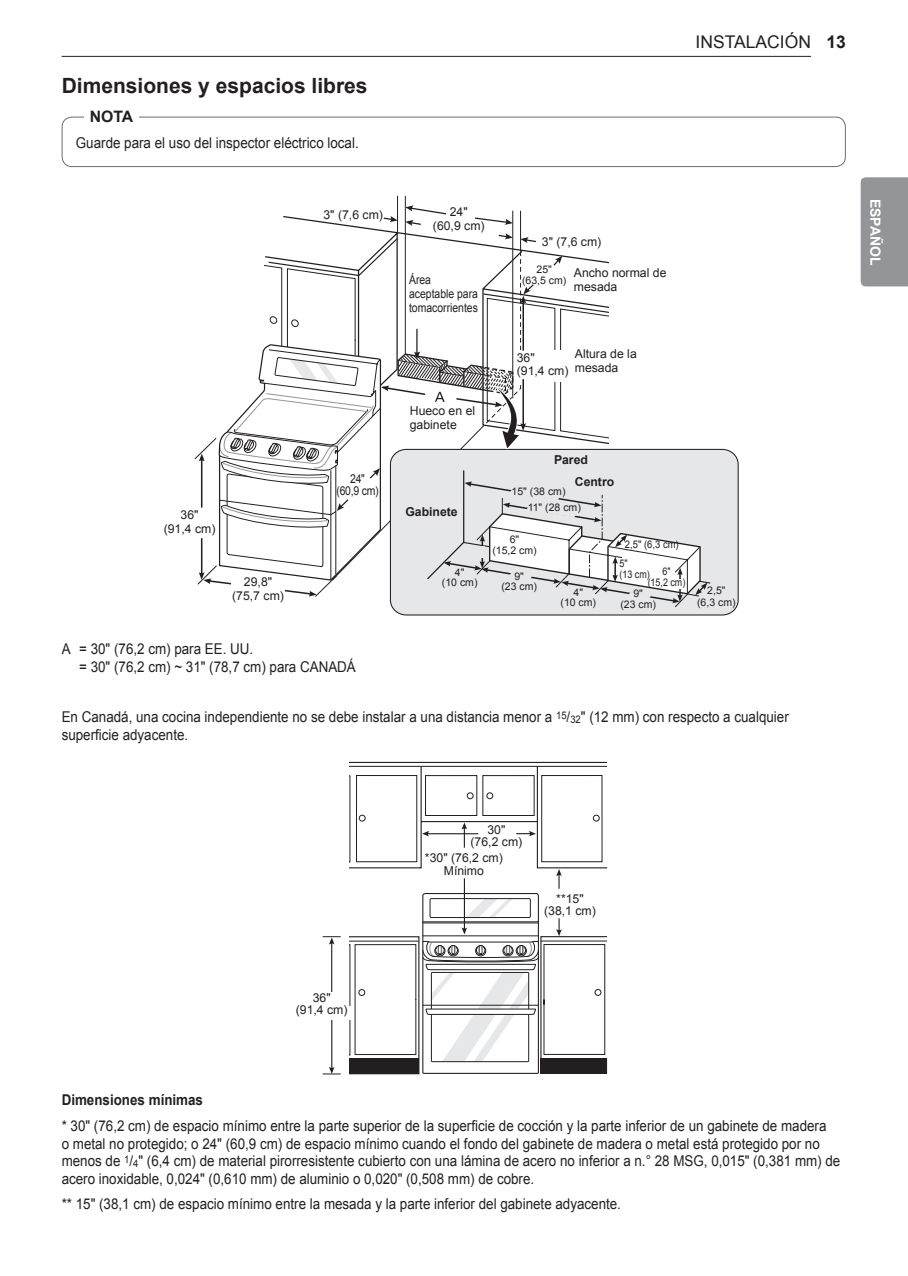
<style>
.page{position:relative;width:908px;height:1276px;background:#fff}
.page>*{position:absolute;margin:0;border:0;box-sizing:border-box;transform-origin:0 0}
.t1{font:700 21px "Arial";color:#231f20}
.t2{font:17.5px "Arial";color:#231f20}
.t3{font:700 15.75px "Arial";color:#231f20}
.t4{font:14.88px/17.8px "Arial";color:#231f20;scale:.9 1}
.t5{font:700 14.88px "Arial";color:#231f20;scale:.9 1}
.t6{font:700 14px "Arial";color:#fff}
.t7{font:12.25px/14px "Arial";color:#231f20;text-align:center}
.t8{font:12.25px/14px "Arial";color:#231f20;text-align:center;scale:.85 1}
.t9{font:700 12.25px/22.1px "Arial";color:#231f20}
.t10{font:10.5px/10.5px "Arial";color:#231f20;text-align:center}
.t11{font:10.5px/10.5px "Arial";color:#231f20;scale:.85 1}
.t12{font:10.5px "Arial";color:#231f20;scale:.9 1}
.s1{font-weight:700}
.s2{font-size:10.5px}
</style>
<div class="page">
<hr style="left:62px;top:56px;width:749px;height:1px;background:#231f20">
<div style="left:860px;top:177px;width:48px;height:109px;background:#939598"></div>
<div style="left:62px;top:117px;width:783px;height:50px;border:1px solid #6c6d70;border-radius:10px"></div>
<div style="left:84px;top:111px;width:54px;height:14px;background:#fff"></div>
<svg style="left:332px;top:195px;width:189px;height:38px"></svg>
<svg style="left:382px;top:216px;width:16px;height:6px"></svg>
<svg style="left:405px;top:205px;width:42px;height:21px"></svg>
<svg style="left:473px;top:217px;width:40px;height:8px"></svg>
<div style="left:390px;top:449px;width:348px;height:166px;background:#e6e7e9;border-radius:15px"></div>
<svg style="left:194px;top:233px;width:517px;height:375px"></svg>
<div style="left:231px;top:577px;width:54px;height:28px;background:#fff"></div>
<svg style="left:349px;top:761px;width:73px;height:309px"></svg>
<div style="left:317px;top:1059px;width:102px;height:15px;background:#231f20"></div>
<div style="left:308px;top:757px;width:41px;height:321px;background:#fff"></div>
<svg style="left:422px;top:761px;width:186px;height:313px"></svg>
<div style="left:342px;top:1006px;width:11px;height:14px;background:#fff"></div>
<hr style="left:331px;top:942px;width:1px;height:50px;background:#231f20">
<hr style="left:331px;top:1020px;width:1px;height:50px;background:#231f20">
<svg style="left:323px;top:936px;width:18px;height:9px"></svg>
<svg style="left:323px;top:1067px;width:18px;height:8px"></svg>
<h1 class="t1" style="left:62px;top:72px;width:307px">Dimensiones y espacios libres</h1>
<p class="t3" style="left:90px;top:106px;width:45px">NOTA</p>
<p class="t4" style="left:76px;top:134px;width:316px">Guarde para el uso del inspector eléctrico local.</p>
<p class="t2" style="left:695px;top:31px;width:152px">INSTALACIÓN <span class="s1">13</span></p>
<p class="t7" style="left:164px;top:508px;width:53px">36"<br>(91,4 cm)</p>
<p class="t7" style="left:232px;top:574px;width:53px">29,8" (75,7 cm)</p>
<p class="t7" style="left:323px;top:207px;width:61px">3" (7,6 cm)</p>
<p class="t7" style="left:433px;top:205px;width:53px">24"<br>(60,9 cm)</p>
<p class="t7" style="left:542px;top:235px;width:61px">3" (7,6 cm)</p>
<p class="t8" style="left:336px;top:472px;width:51px;line-height:12.2px">24"<br>(60,9 cm)</p>
<p class="t10" style="left:522px;top:263px;width:46px;line-height:11.4px">25"<br>(63,5 cm)</p>
<p class="t8" style="left:409px;top:273px;width:83px;text-align:left">Área aceptable para tomacorrientes</p>
<p class="t7" style="left:574px;top:266px;width:94px;text-align:left">Ancho normal de mesada</p>
<p class="t7" style="left:575px;top:347px;width:63px;text-align:left">Altura de la mesada</p>
<p class="t7" style="left:410px;top:404px;width:67px;text-align:left">Hueco en el gabinete</p>
<p class="t9" style="left:575px;top:449px;width:41px;text-indent:-21px">Pared<br>Centro</p>
<p class="t9" style="left:405px;top:501px;width:54px">Gabinete</p>
<p class="t7" style="left:517px;top:352px;width:53px;line-height:12.2px;text-align:left">36"<br>(91,4 cm)</p>
<p class="t10" style="left:527px;top:483px;width:55px;line-height:16.1px;text-align:left;text-indent:-16px">15" (38 cm)<br>11" (28 cm)</p>
<p class="t10" style="left:442px;top:567px;width:37px">4"<br>(10 cm)</p>
<p class="t10" style="left:492px;top:535px;width:46px">6"<br>(15,2 cm)</p>
<p class="t10" style="left:501px;top:571px;width:37px">9"<br>(23 cm)</p>
<p class="t10" style="left:560px;top:587px;width:37px">4"<br>(10 cm)</p>
<p class="t12" style="left:625px;top:537px;width:61px">2,5" (6,3 cm)</p>
<p class="t11" style="left:619px;top:558px;width:62px">5"<br>(13 cm) 6"</p>
<p class="t11" style="left:647px;top:577px;width:46px">(15,2 cm)</p>
<p class="t10" style="left:620px;top:588px;width:37px">9"<br>(23 cm)</p>
<p class="t10" style="left:697px;top:584px;width:40px;line-height:12.2px">2,5" (6,3 cm)</p>
<p class="t4" style="left:79px;top:640px;width:309px;text-indent:-17px">A = 30" (76,2 cm) para EE. UU.<br>= 30" (76,2 cm) ~ 31" (78,7 cm) para CANADÁ</p>
<p class="t4" style="left:62px;top:708px;width:809px">En Canadá, una cocina independiente no se debe instalar a una distancia menor a <sup>15</sup>/<span class="s2">32</span>" (12 mm) con respecto a cualquier superficie adyacente.</p>
<p class="t6" style="left:884px;top:199px;width:68px;rotate:90deg">ESPAÑOL</p>
<p class="t7" style="left:470px;top:824px;width:53px;line-height:12.2px">30"<br>(76,2 cm)</p>
<p class="t7" style="left:296px;top:992px;width:53px;line-height:12.2px">36"<br>(91,4 cm)</p>
<p class="t7" style="left:425px;top:852px;width:79px;line-height:12.2px">*30" (76,2 cm)<br>Mínimo</p>
<p class="t7" style="left:544px;top:892px;width:53px;line-height:12.2px">**15" (38,1 cm)</p>
<p class="t5" style="left:62px;top:1090px;width:159px">Dimensiones mínimas</p>
<p class="t4" style="left:62px;top:1117px;width:866px">* 30" (76,2 cm) de espacio mínimo entre la parte superior de la superficie de cocción y la parte inferior de un gabinete de madera<br>o metal no protegido; o 24" (60,9 cm) de espacio mínimo cuando el fondo del gabinete de madera o metal está protegido por no menos de <sup>1</sup>/<span class="s2">4</span>" (6,4 cm) de material pirorresistente cubierto con una lámina de acero no inferior a n.° 28 MSG, 0,015" (0,381 mm) de acero inoxidable, 0,024" (0,610 mm) de aluminio o 0,020" (0,508 mm) de cobre.</p>
<p class="t4" style="left:62px;top:1196px;width:623px">** 15" (38,1 cm) de espacio mínimo entre la mesada y la parte inferior del gabinete adyacente.</p>
</div>
